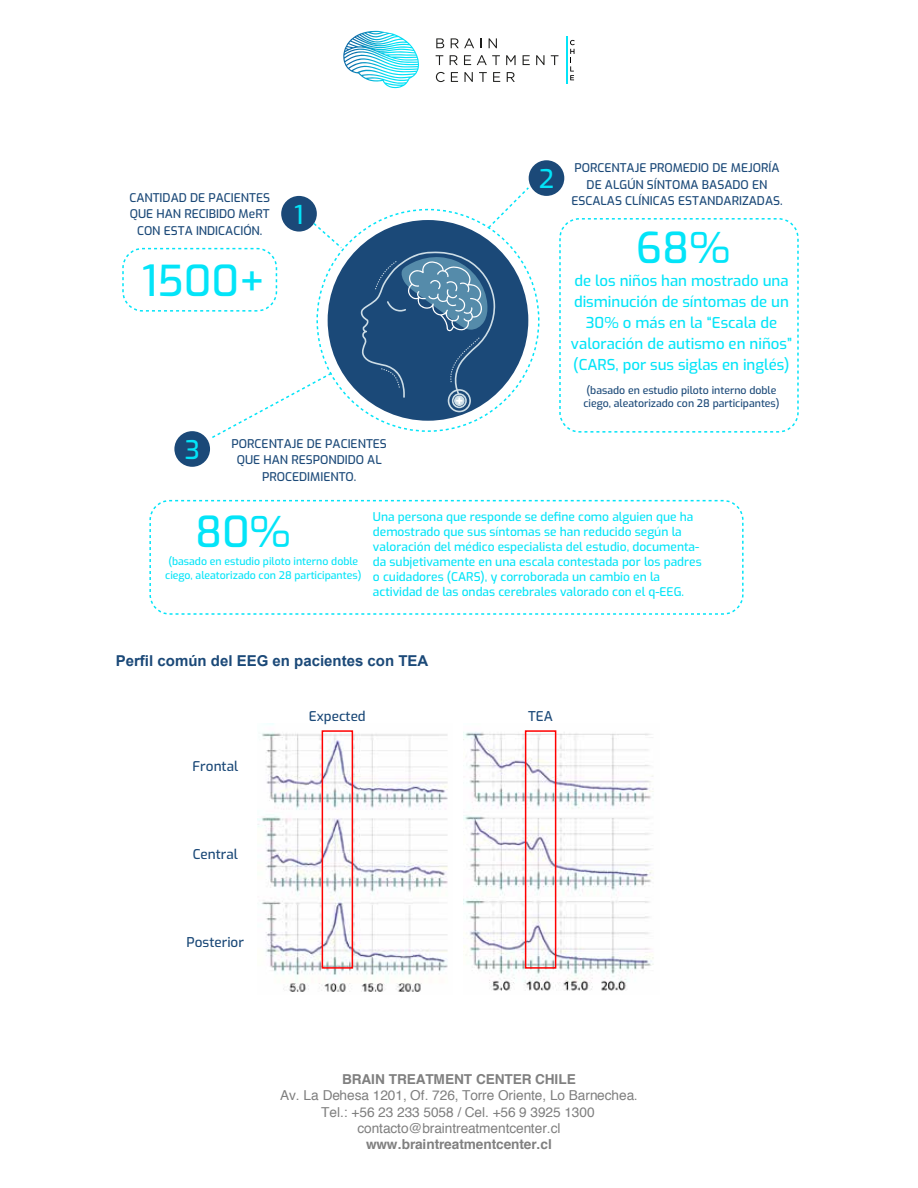
<style>
.page{position:relative;width:918px;height:1188px;background:#fff}
.page>*{position:absolute;margin:0;border:0;box-sizing:border-box;transform-origin:0 0}
.t1{font:500 42.45px "Exo";color:#03e4f8}
.t2{font:500 25.65px "Exo";color:#03e4f8}
.t3{font:500 15px/21px "Exo";color:#03e4f8;text-align:center}
.t4{font:700 15px "Arial";color:#1b4978}
.t5{font:13.65px/16.2px "Helvetica";letter-spacing:-.005em;color:#808080;text-align:center}
.t6{font:700 13.65px "Helvetica";letter-spacing:-.01em;color:#808080}
.t7{font:500 13.5px "Exo";color:#1b4978}
.t8{font:500 12px/15px "Exo";color:#03e4f8}
.t9{font:500 12px/16.5px "Exo";color:#1b4978;text-align:center}
.t10{font:500 10.5px/13.5px "Exo";color:#1b4978;text-align:center}
.t11{font:500 10.5px/13.5px "Exo";color:#03e4f8;text-align:center}
</style>
<div class="page">
<svg style="left:436px;top:38px;width:8px;height:10px"></svg>
<svg style="left:451px;top:38px;width:23px;height:10px"></svg>
<svg style="left:480px;top:38px;width:2px;height:10px"></svg>
<svg style="left:489px;top:38px;width:8px;height:10px"></svg>
<svg style="left:436px;top:55px;width:7px;height:10px"></svg>
<svg style="left:450px;top:55px;width:8px;height:10px"></svg>
<svg style="left:464px;top:55px;width:7px;height:10px"></svg>
<svg style="left:477px;top:55px;width:23px;height:10px"></svg>
<svg style="left:506px;top:55px;width:10px;height:10px"></svg>
<svg style="left:523px;top:55px;width:7px;height:10px"></svg>
<svg style="left:536px;top:55px;width:8px;height:10px"></svg>
<svg style="left:551px;top:55px;width:7px;height:10px"></svg>
<svg style="left:436px;top:72px;width:9px;height:10px"></svg>
<svg style="left:451px;top:72px;width:7px;height:10px"></svg>
<svg style="left:464px;top:72px;width:9px;height:10px"></svg>
<svg style="left:479px;top:72px;width:8px;height:10px"></svg>
<svg style="left:493px;top:72px;width:7px;height:10px"></svg>
<svg style="left:507px;top:72px;width:8px;height:10px"></svg>
<svg style="left:570px;top:40px;width:5px;height:40px"></svg>
<svg style="left:343px;top:31px;width:76px;height:57px"></svg>
<hr style="left:566px;top:36px;width:2px;height:48px;background:#03e4f8">
<div style="left:328px;top:220px;width:200px;height:201px;background:#1b4978;border-radius:50%"></div>
<img style="left:258px;top:724px;width:190px;height:268px">
<img style="left:464px;top:730px;width:190px;height:261px">
<div style="left:525px;top:730px;width:31px;height:239px;border:2px solid #f00"></div>
<div style="left:322px;top:730px;width:31px;height:239px;border:2px solid #f00"></div>
<div style="left:559px;top:218px;width:240px;height:215px;border:2px dashed #03e4f8;border-radius:20px"></div>
<div style="left:149px;top:500px;width:595px;height:115px;border:2px dashed #03e4f8;border-radius:20px"></div>
<div style="left:122px;top:248px;width:155px;height:64px;border:2px dashed #03e4f8;border-radius:19px"></div>
<svg style="left:360px;top:251px;width:135px;height:161px"></svg>
<div style="left:281px;top:196px;width:36px;height:36px;background:#1b4978;border-radius:50%"></div>
<div style="left:174px;top:431px;width:36px;height:36px;background:#1b4978;border-radius:50%"></div>
<div style="left:529px;top:160px;width:35px;height:36px;background:#1b4978;border-radius:50%"></div>
<svg style="left:312px;top:221px;width:31px;height:29px"></svg>
<svg style="left:487px;top:187px;width:42px;height:43px"></svg>
<svg style="left:212px;top:371px;width:121px;height:67px"></svg>
<p class="t9" style="left:129px;top:188px;width:142px">CANTIDAD DE PACIENTES<br>QUE HAN RECIBIDO MeRT<br>CON ESTA INDICACIÓN.</p>
<h1 class="t1" style="left:142px;top:250px;width:125px">1500+</h1>
<h2 class="t2" style="left:294px;top:196px;width:11px">1</h2>
<h2 class="t2" style="left:185px;top:431px;width:16px">3</h2>
<p class="t9" style="left:232px;top:435px;width:157px">PORCENTAJE DE PACIENTES<br>QUE HAN RESPONDIDO AL<br>PROCEDIMIENTO.</p>
<h2 class="t2" style="left:539px;top:160px;width:17px">2</h2>
<p class="t9" style="left:571px;top:159px;width:213px">PORCENTAJE PROMEDIO DE MEJORÍA<br>DE ALGÚN SÍNTOMA BASADO EN<br>ESCALAS CLÍNICAS ESTANDARIZADAS.</p>
<h1 class="t1" style="left:636px;top:217px;width:96px">68%</h1>
<p class="t3" style="left:571px;top:269px;width:223px">de los niños han mostrado una disminución de síntomas de un<br>30% o más en la “Escala de valoración de autismo en niños” (CARS, por sus siglas en inglés)</p>
<p class="t10" style="left:583px;top:383px;width:198px">(basado en estudio piloto interno doble ciego, aleatorizado con 28 participantes)</p>
<h1 class="t1" style="left:195px;top:501px;width:97px">80%</h1>
<p class="t11" style="left:165px;top:554px;width:198px">(basado en estudio piloto interno doble ciego, aleatorizado con 28 participantes)</p>
<p class="t8" style="left:373px;top:508px;width:330px">Una persona que responde se define como alguien que ha demostrado que sus síntomas se han reducido según la valoración del médico especialista del estudio, documenta&shy;da subjetivamente en una escala contestada por los padres o cuidadores (CARS), y corroborada un cambio en la actividad de las ondas cerebrales valorado con el q-EEG.</p>
<p class="t4" style="left:116px;top:651px;width:314px">Perfil común del EEG en pacientes con TEA</p>
<p class="t7" style="left:193px;top:756px;width:47px">Frontal</p>
<p class="t7" style="left:193px;top:844px;width:47px">Central</p>
<p class="t7" style="left:187px;top:933px;width:59px">Posterior</p>
<p class="t7" style="left:309px;top:706px;width:58px">Expected</p>
<p class="t7" style="left:528px;top:706px;width:26px">TEA</p>
<p class="t6" style="left:342px;top:1068px;width:235px">BRAIN TREATMENT CENTER CHILE</p>
<p class="t5" style="left:280px;top:1088px;width:359px">Av. La Dehesa 1201, Of. 726, Torre Oriente, Lo Barnechea.<br>Tel.: +56 23 233 5058 / Cel. +56 9 3925 1300 contacto@braintreatmentcenter.cl</p>
<p class="t6" style="left:366px;top:1133px;width:187px">www.braintreatmentcenter.cl</p>
</div>
